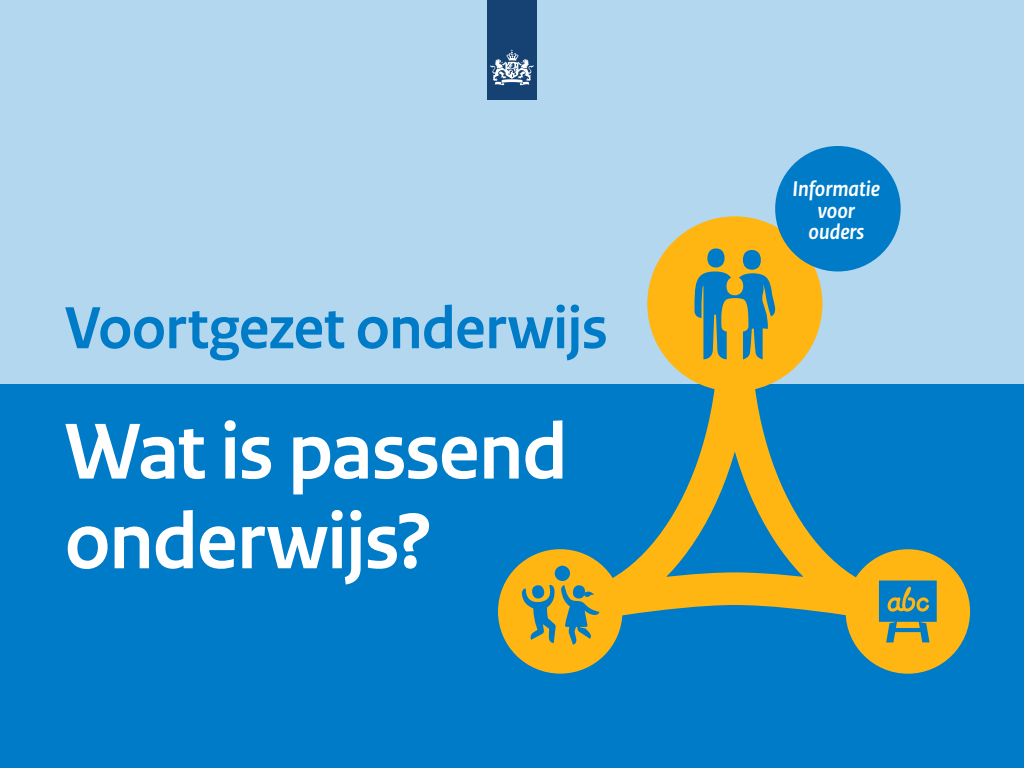
<style>
.page{position:relative;width:1024px;height:768px;background:#fff}
.page>*{position:absolute;margin:0;border:0;box-sizing:border-box;transform-origin:0 0}
.Document_Titel{font:700 83.3px "Rijksoverheid Sans Heading";letter-spacing:-.01em;color:#fff}
.Document_Titel-2{font:700 62.5px "Rijksoverheid Sans Heading";letter-spacing:-.01em;color:#007bc7}
.Document_Omschrijvin{font:italic 700 22.4px/21.5px "Rijksoverheid Sans Heading";color:#fff;text-align:center}
</style>
<div class="page">
<div style="left:0;top:384px;width:1024px;height:384px;background:#007bc7"></div>
<div style="left:0;top:0;width:1024px;height:384px;background:#b2d7ee"></div>
<svg style="left:530px;top:297px;width:410px;height:344px"></svg>
<div style="left:846px;top:549px;width:124px;height:125px;background:#ffb612;border-radius:50%"></div>
<svg style="left:879px;top:581px;width:58px;height:61px"></svg>
<div style="left:647px;top:216px;width:175px;height:175px;background:#ffb612;border-radius:50%"></div>
<div style="left:743px;top:250px;width:18px;height:20px;background:#007bc7;border-radius:50%"></div>
<div style="left:707px;top:248px;width:18px;height:20px;background:#007bc7;border-radius:50%"></div>
<svg style="left:694px;top:271px;width:82px;height:88px"></svg>
<div style="left:498px;top:549px;width:124px;height:125px;background:#ffb612;border-radius:50%"></div>
<div style="left:555px;top:566px;width:15px;height:15px;background:#007bc7;border-radius:50%"></div>
<svg style="left:522px;top:585px;width:77px;height:60px"></svg>
<div style="left:775px;top:146px;width:126px;height:125px;background:#007bc7;border-radius:50%"></div>
<div style="left:487px;top:0;width:50px;height:99px;background:#154273"></div>
<svg style="left:490px;top:49px;width:44px;height:37px"></svg>
<h1 class="Document_Titel-2" style="left:65px;top:293px;width:544px">Voortgezet onderwijs</h1>
<h1 class="Document_Titel" style="left:65px;top:405px;width:504px">Wat is passend</h1>
<h1 class="Document_Titel" style="left:65px;top:494px;width:369px">onderwijs?</h1>
<h2 class="Document_Omschrijvin" style="left:792px;top:179px;width:89px">Informatie</h2>
<h2 class="Document_Omschrijvin" style="left:809px;top:200px;width:57px">voor ouders</h2>
</div>
